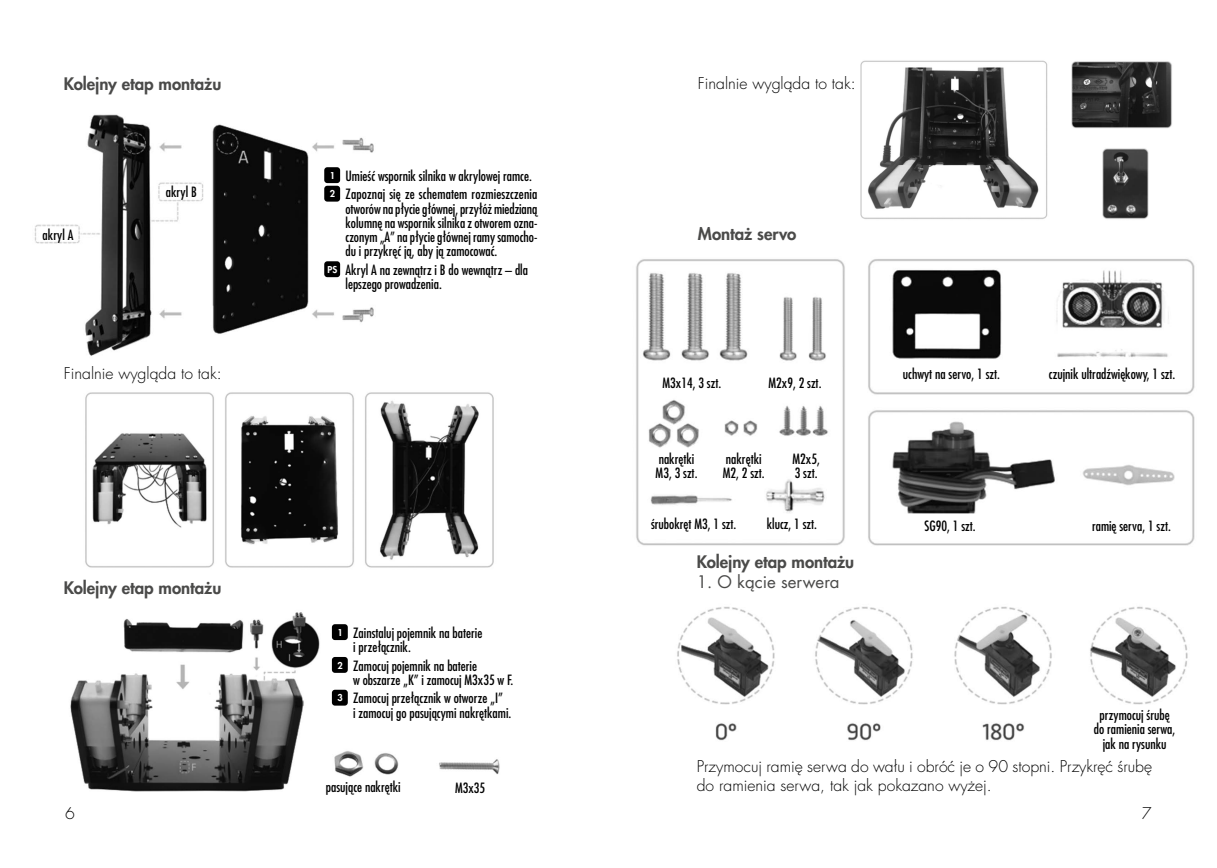
<style>
.page{position:relative;width:1217px;height:868px;background:#fff}
.page>*{position:absolute;margin:0;border:0;box-sizing:border-box;transform-origin:0 0}
.t1{font:800 16.8px "Futura LTS";letter-spacing:-.005em;color:#4a4a49}
.t2{font:16.8px "Futura LTS Book";color:#4a4a49}
.t3{font:300 15.75px/18.9px "Futura LTS";color:#000}
.t4{font:condensed 13.8px/14.2px "Futura LTS";color:#000}
.s1{font-weight:800;font-stretch:normal;font-size:9.15px;color:#fff}
</style>
<div class="page">
<img style="left:34px;top:114px;width:340px;height:242px">
<div style="left:324px;top:167px;width:16px;height:16px;background:#000;border-radius:3px"></div>
<div style="left:324px;top:186px;width:16px;height:15px;background:#000;border-radius:3px"></div>
<div style="left:324px;top:261px;width:16px;height:16px;background:#000;border-radius:3px"></div>
<img style="left:85px;top:392px;width:409px;height:176px">
<img style="left:70px;top:612px;width:430px;height:180px">
<div style="left:332px;top:624px;width:16px;height:16px;background:#000;border-radius:3px"></div>
<div style="left:332px;top:657px;width:16px;height:15px;background:#000;border-radius:3px"></div>
<div style="left:332px;top:689px;width:16px;height:16px;background:#000;border-radius:3px"></div>
<img style="left:860px;top:60px;width:312px;height:159px">
<img style="left:636px;top:259px;width:559px;height:287px">
<img style="left:677px;top:606px;width:511px;height:135px">
<p class="t1" style="left:64px;top:73px;width:159px">Kolejny etap montażu</p>
<p class="t4" style="left:43px;top:227px;width:32px">akryl A</p>
<p class="t4" style="left:166px;top:184px;width:32px">akryl B</p>
<p class="t3" style="left:64px;top:364px;width:159px">Finalnie wygląda to tak:</p>
<p class="t1" style="left:64px;top:576px;width:159px">Kolejny etap montażu</p>
<p class="t3" style="left:65px;top:804px;width:11px">6</p>
<p class="t4" style="left:330px;top:166px;width:209px;line-height:18.5px"><span class="s1">1</span> Umieść wspornik silnika w akrylowej ramce.<br><span class="s1">2</span> Zapoznaj się ze schematem rozmieszczenia</p>
<p class="t4" style="left:345px;top:201px;width:193px;text-align:justify">otworów na płycie głównej, przyłóż miedzianą kolumnę na wspornik silnika z otworem ozna&shy;czonym „A” na płycie głównej ramy samocho&shy;du i przykręć ją, aby ją zamocować.</p>
<p class="t4" style="left:345px;top:262px;width:184px;text-indent:-18px"><span class="s1">PS</span> Akryl A na zewnątrz i B do wewnątrz – dla lepszego prowadzenia.</p>
<p class="t4" style="left:353px;top:625px;width:131px;text-indent:-16px"><span class="s1">1</span> Zainstaluj pojemnik na baterie i przełącznik.</p>
<p class="t4" style="left:353px;top:658px;width:161px;text-indent:-16px"><span class="s1">2</span> Zamocuj pojemnik na baterie<br>w obszarze „K” i zamocuj M3x35 w F.</p>
<p class="t4" style="left:353px;top:691px;width:160px;text-indent:-16px"><span class="s1">3</span> Zamocuj przełącznik w otworze „I”<br>i zamocuj go pasującymi nakrętkami.</p>
<p class="t4" style="left:326px;top:779px;width:76px">pasujące nakrętki</p>
<p class="t4" style="left:455px;top:780px;width:32px">M3x35</p>
<p class="t3" style="left:697px;top:74px;width:159px">Finalnie wygląda to tak:</p>
<p class="t1" style="left:697px;top:223px;width:100px">Montaż servo</p>
<p class="t4" style="left:662px;top:375px;width:60px">M3x14, 3 szt.</p>
<p class="t4" style="left:768px;top:375px;width:55px">M2x9, 2 szt.</p>
<p class="t4" style="left:655px;top:451px;width:43px">nakrętki<br>M3, 3 szt.</p>
<p class="t4" style="left:722px;top:451px;width:43px">nakrętki<br>M2, 2 szt.</p>
<p class="t4" style="left:792px;top:451px;width:29px">M2x5,<br>3 szt.</p>
<p class="t4" style="left:651px;top:517px;width:87px">śrubokręt M3, 1 szt.</p>
<p class="t4" style="left:766px;top:517px;width:52px">klucz, 1 szt.</p>
<p class="t1" style="left:696px;top:550px;width:159px">Kolejny etap montażu</p>
<p class="t2" style="left:696px;top:571px;width:144px">1. O kącie serwera</p>
<p class="t4" style="left:902px;top:366px;width:99px">uchwyt na servo, 1 szt.</p>
<p class="t4" style="left:1048px;top:366px;width:128px">czujnik ultradźwiękowy, 1 szt.</p>
<p class="t4" style="left:924px;top:518px;width:53px">SG90, 1 szt.</p>
<p class="t4" style="left:1091px;top:518px;width:80px">ramię serva, 1 szt.</p>
<p class="t4" style="left:1093px;top:707px;width:83px;text-align:center">przymocuj śrubę do ramienia serwa, jak na rysunku</p>
<p class="t3" style="left:696px;top:757px;width:456px">Przymocuj ramię serwa do wału i obróć je o 90 stopni. Przykręć śrubę do ramienia serwa, tak jak pokazano wyżej.</p>
<p class="t3" style="left:1141px;top:804px;width:11px">7</p>
</div>
